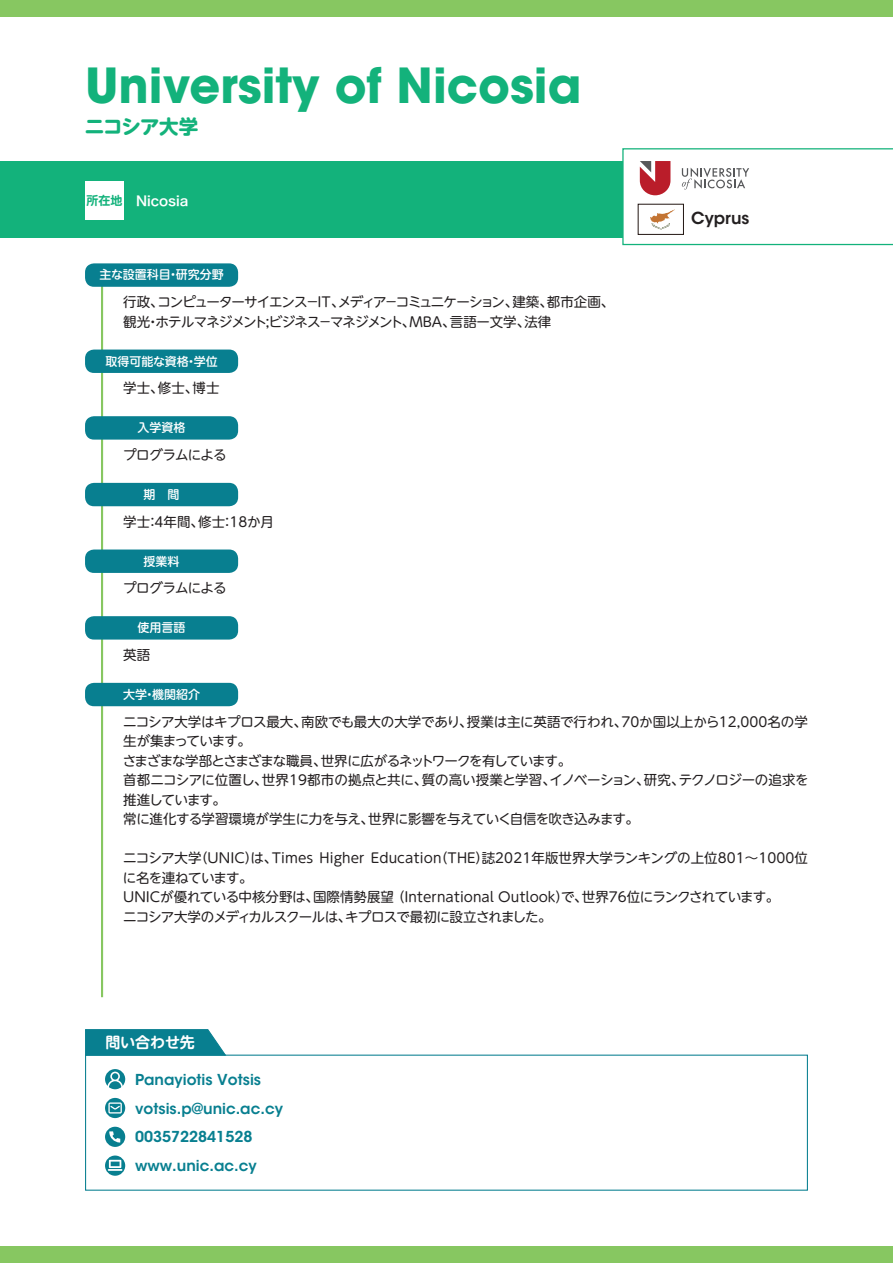
<style>
.page{position:relative;width:893px;height:1263px;background:#fff}
.page>*{position:absolute;margin:0;border:0;box-sizing:border-box;transform-origin:0 0}
.t1{font:700 48px "ITC Avant Garde Std";color:#13b27b}
.t2{font:700 19.5px "UD Shin M Go Pro";letter-spacing:-.04em;color:#13b27b}
.t3{font:600 16.5px "ITC Avant Garde Std";color:#231f20}
.t4{font:600 15px/28.8px "ITC Avant Garde Std";color:#087f90}
.t5{font:700 15px "UD Shin M Go Pro De";letter-spacing:-.01em;color:#fff}
.t6{font:13.5px/19.5px "UD Shin M Go Pro";letter-spacing:-.025em;color:#231f20}
.t7{font:13.5px/19.5px "UD Shin M Go Pro";color:#231f20}
.t8{font:13.5px/19.5px "UD Shin M Go Pro";letter-spacing:-.07em;color:#231f20}
.t9{font:13.5px "UD Shin M Go Pro";letter-spacing:-.05em;color:#231f20}
.t10{font:13.5px "Hira Kaku Std N W6";color:#fff}
.t11{font:500 12px "UD Shin M Go Pro";color:#fff}
.s1{font-family:"UD Shin M Go Pro De";font-weight:700;font-size:12px;color:#13b27b}
</style>
<div class="page">
<div style="left:0;top:1246px;width:893px;height:17px;background:#87c761"></div>
<div style="left:0;top:0;width:893px;height:17px;background:#87c761"></div>
<div style="left:0;top:162px;width:893px;height:76px;background:#13b27b"></div>
<div style="left:85px;top:181px;width:38px;height:39px;background:#fff"></div>
<hr style="left:101px;top:286px;width:2px;height:711px;background:#87c761">
<div style="left:85px;top:263px;width:153px;height:24px;background:#087f90;border-radius:9px"></div>
<div style="left:85px;top:350px;width:153px;height:23px;background:#087f90;border-radius:9px"></div>
<div style="left:85px;top:416px;width:153px;height:24px;background:#087f90;border-radius:9px"></div>
<div style="left:85px;top:483px;width:153px;height:23px;background:#087f90;border-radius:9px"></div>
<div style="left:85px;top:549px;width:153px;height:24px;background:#087f90;border-radius:9px"></div>
<div style="left:85px;top:616px;width:153px;height:23px;background:#087f90;border-radius:9px"></div>
<div style="left:85px;top:683px;width:153px;height:23px;background:#087f90;border-radius:9px"></div>
<svg style="left:85px;top:1029px;width:142px;height:27px"></svg>
<div style="left:105px;top:1069px;width:20px;height:20px;background:#087f90;border-radius:50%"></div>
<svg style="left:107px;top:1071px;width:16px;height:17px"></svg>
<svg style="left:105px;top:1098px;width:20px;height:20px"></svg>
<svg style="left:108px;top:1102px;width:14px;height:11px"></svg>
<div style="left:105px;top:1127px;width:20px;height:20px;background:#087f90;border-radius:50%"></div>
<svg style="left:109px;top:1131px;width:11px;height:11px"></svg>
<svg style="left:105px;top:1155px;width:20px;height:21px"></svg>
<svg style="left:108px;top:1160px;width:14px;height:11px"></svg>
<svg style="left:622px;top:148px;width:271px;height:97px"></svg>
<h1 class="t1" style="left:85px;top:54px;width:498px">University of Nicosia</h1>
<h2 class="t2" style="left:85px;top:111px;width:115px">ニコシア大学</h2>
<p class="t10" style="left:86px;top:190px;width:104px"><span class="s1">所在地</span> Nicosia</p>
<p class="t3" style="left:691px;top:208px;width:60px">Cyprus</p>
<p class="t11" style="left:99px;top:265px;width:126px">主な設置科目・研究分野</p>
<p class="t8" style="left:123px;top:292px;width:493px">行政、コンピューターサイエンス－IT、メディア－コミュニケーション、建築、都市企画、観光・ホテルマネジメント;ビジネス－マネジメント、MBA、言語ー文学、法律</p>
<p class="t11" style="left:105px;top:351px;width:114px">取得可能な資格・学位</p>
<p class="t6" style="left:123px;top:378px;width:98px">学士、修士、博士</p>
<p class="t11" style="left:138px;top:418px;width:49px">入学資格</p>
<p class="t9" style="left:123px;top:444px;width:105px">プログラムによる</p>
<p class="t11" style="left:144px;top:485px;width:37px">期　間</p>
<p class="t7" style="left:123px;top:511px;width:152px">学士：4年間、修士：18か月</p>
<p class="t11" style="left:144px;top:551px;width:37px">授業料</p>
<p class="t9" style="left:123px;top:577px;width:105px">プログラムによる</p>
<p class="t11" style="left:138px;top:618px;width:49px">使用言語</p>
<p class="t6" style="left:123px;top:644px;width:28px">英語</p>
<p class="t11" style="left:123px;top:685px;width:78px">大学・機関紹介</p>
<p class="t6" style="left:123px;top:711px;width:687px">ニコシア大学はキプロス最大、南欧でも最大の大学であり、授業は主に英語で行われ、70か国以上から12,000名の学生が集まっています。<br>さまざまな学部とさまざまな職員、世界に広がるネットワークを有しています。<br>首都ニコシアに位置し、世界19都市の拠点と共に、質の高い授業と学習、イノベーション、研究、テクノロジーの追求を推進しています。<br>常に進化する学習環境が学生に力を与え、世界に影響を与えていく自信を吹き込みます。</p>
<p class="t7" style="left:123px;top:847px;width:686px">ニコシア大学（UNIC）は、Times Higher Education（THE）誌2021年版世界大学ランキングの上位801～1000位に名を連ねています。<br>UNICが優れている中核分野は、国際情勢展望 （International Outlook）で、世界76位にランクされています。<br>ニコシア大学のメディカルスクールは、キプロスで最初に設立されました。</p>
<p class="t5" style="left:105px;top:1030px;width:91px">問い合わせ先</p>
<p class="t4" style="left:135px;top:1065px;width:149px">Panayiotis Votsis votsis.p@unic.ac.cy<br>0035722841528 www.unic.ac.cy</p>
</div>
